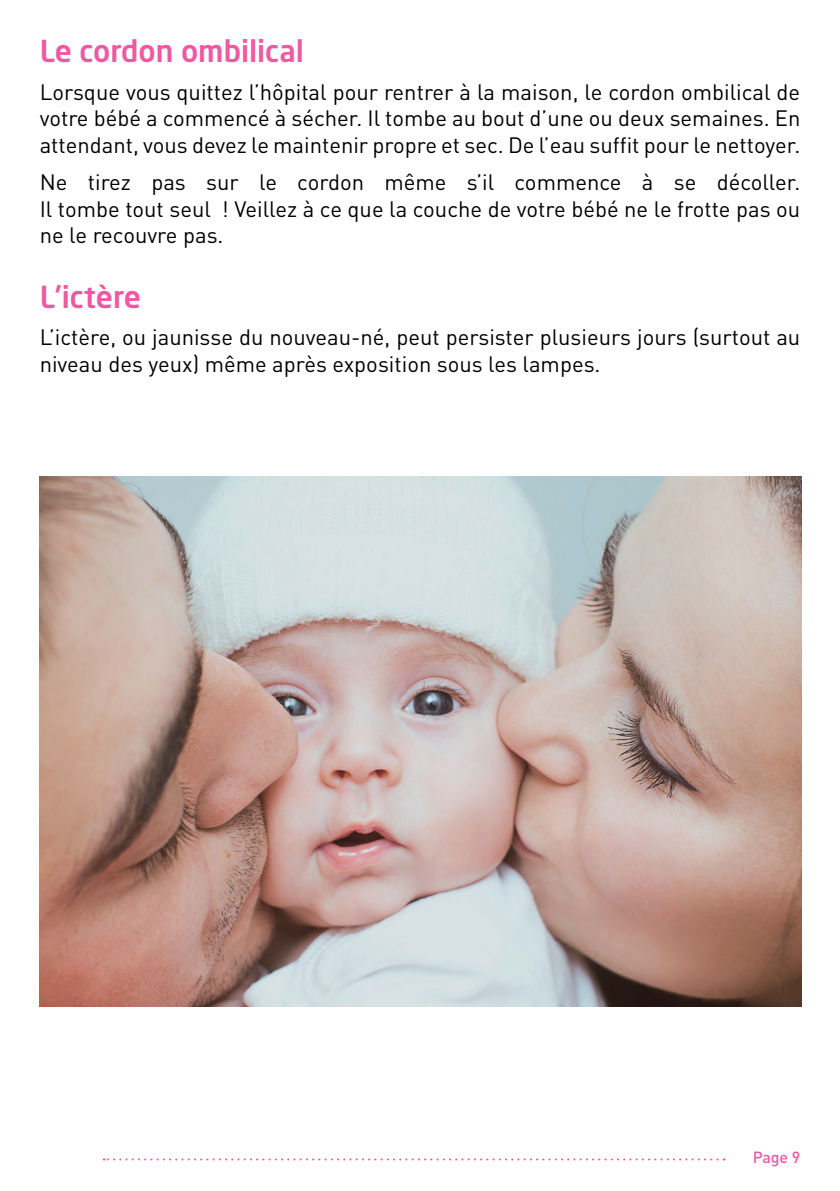
<style>
.page{position:relative;width:840px;height:1191px;background:#fff}
.page>*{position:absolute;margin:0;border:0;box-sizing:border-box;transform-origin:0 0}
.t1{font:30px "Neo Sans Std Medium TR";color:#ef59a1}
.t2{font:22px/26.4px "DIN Pro";color:#000;text-align:justify}
.t3{font:500 16px "DIN Pro";color:#ef59a1}
</style>
<div class="page">
<svg style="left:103px;top:1158px;width:614px;height:2px"></svg>
<img style="left:40px;top:477px;width:760px;height:529px">
<h1 class="t1" style="left:40px;top:32px;width:265px">Le cordon ombilical</h1>
<p class="t2" style="left:40px;top:76px;width:761px">Lorsque vous quittez l’hôpital pour rentrer à la maison, le cordon ombilical de votre bébé a commencé à sécher. Il tombe au bout d’une ou deux semaines. En attendant, vous devez le maintenir propre et sec. De l’eau suffit pour le nettoyer.</p>
<p class="t2" style="left:40px;top:167px;width:761px">Ne tirez pas sur le cordon même s’il commence à se décoller.<br>Il tombe tout seul ! Veillez à ce que la couche de votre bébé ne le frotte pas ou ne le recouvre pas.</p>
<h1 class="t1" style="left:40px;top:277px;width:103px">L’ictère</h1>
<p class="t2" style="left:40px;top:322px;width:761px">L’ictère, ou jaunisse du nouveau-né, peut persister plusieurs jours (surtout au niveau des yeux) même après exposition sous les lampes.</p>
<p class="t3" style="left:752px;top:1144px;width:49px">Page 9</p>
</div>
